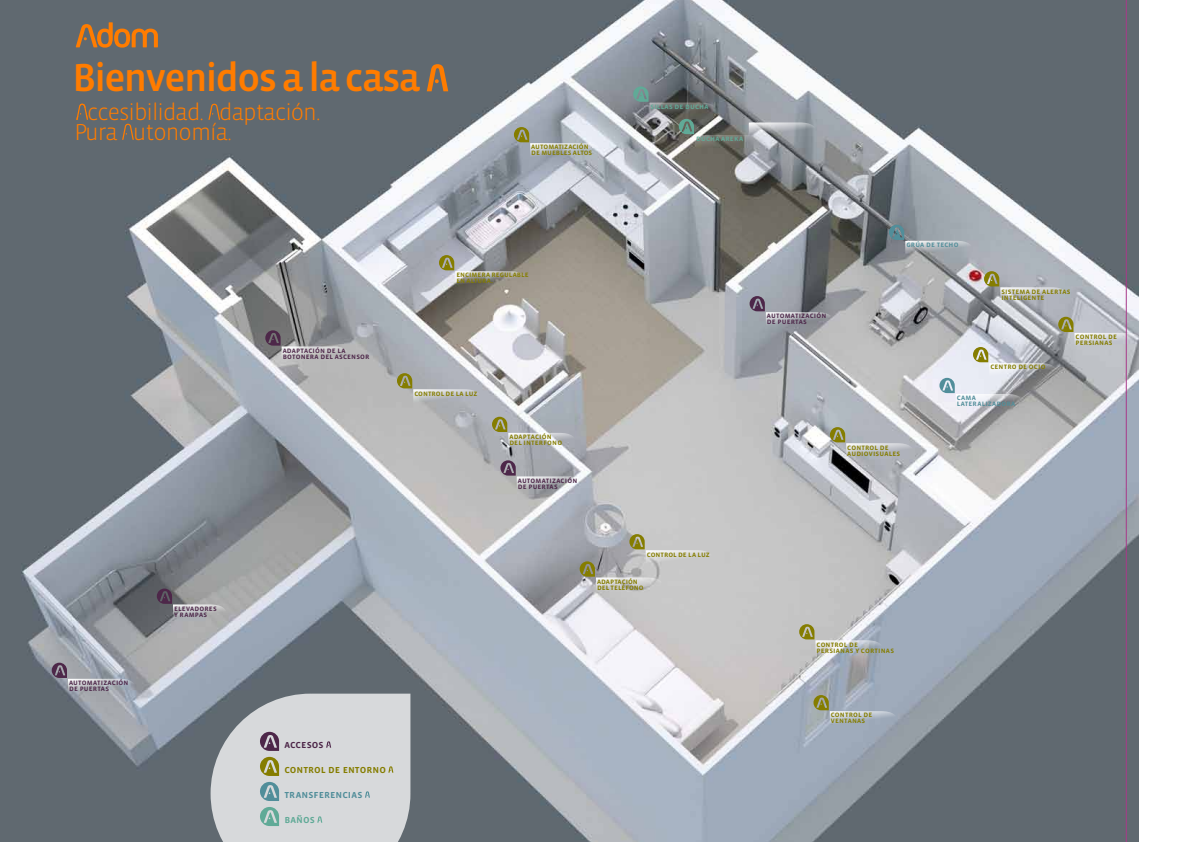
<style>
.page{position:relative;width:1191px;height:842px;background:#fff}
.page>*{position:absolute;margin:0;border:0;box-sizing:border-box;transform-origin:0 0}
.t1{font:40px "Vista Sans Med";letter-spacing:-.04em;color:#ff7c00}
.t2{font:300 23.6px/20px "Vista Sans";letter-spacing:-.04em;color:#ff7c00}
.t3{font:11px "Vista Sans SC Med";letter-spacing:.005em;color:#857d00}
.t4{font:11px "Vista Sans SC Med";letter-spacing:.005em;color:#518e9a}
.t5{font:11px "Vista Sans SC Med";letter-spacing:.005em;color:#4d2749}
.t6{font:11px "Vista Sans SC Med";letter-spacing:.01em;color:#60aa97}
.t7{font:8px/6px "Vista Sans SC Med";letter-spacing:.01em;color:#857d00}
.t8{font:8px/6px "Vista Sans SC Med";letter-spacing:.015em;color:#4d2749}
.t9{font:8px/6px "Vista Sans SC Med";letter-spacing:.02em;color:#518e9a}
.t10{font:8px "Vista Sans SC Med";letter-spacing:.02em;color:#60aa97}
</style>
<div class="page">
<img style="left:0;top:0;width:1138px;height:842px">
<svg style="left:427px;top:64px;width:21px;height:27px"></svg>
<svg style="left:76px;top:104px;width:12px;height:16px"></svg>
<svg style="left:208px;top:104px;width:12px;height:16px"></svg>
<svg style="left:122px;top:124px;width:12px;height:16px"></svg>
<svg style="left:157px;top:588px;width:71px;height:31px;background:#98979a"></svg>
<svg style="left:500px;top:460px;width:86px;height:31px;background:#afafb5"></svg>
<svg style="left:579px;top:534px;width:135px;height:58px;background:#bcbcb9"></svg>
<svg style="left:397px;top:373px;width:85px;height:31px;background:#b4b6b4"></svg>
<svg style="left:439px;top:255px;width:89px;height:30px;background:#9e9d96"></svg>
<svg style="left:514px;top:127px;width:89px;height:30px;background:#b3b8ba"></svg>
<svg style="left:492px;top:417px;width:85px;height:30px;background:#b7b9b8"></svg>
<svg style="left:830px;top:427px;width:85px;height:30px;background:#b5b8b7"></svg>
<svg style="left:984px;top:271px;width:85px;height:31px;background:#afb2b2"></svg>
<svg style="left:799px;top:624px;width:85px;height:30px;background:#bec1bf"></svg>
<svg style="left:813px;top:695px;width:85px;height:30px;background:#a6afb4"></svg>
<svg style="left:749px;top:296px;width:86px;height:30px;background:#93949c"></svg>
<svg style="left:939px;top:317px;width:200px;height:91px;background:#babdc0"></svg>
<svg style="left:889px;top:225px;width:85px;height:30px;background:#9aa3aa"></svg>
<svg style="left:633px;top:86px;width:184px;height:63px;background:#878c8e"></svg>
<svg style="left:52px;top:663px;width:85px;height:30px;background:#9ea1ab"></svg>
<svg style="left:265px;top:330px;width:86px;height:31px;background:#9b999c"></svg>
<svg style="left:76px;top:22px;width:82px;height:26px;background:#9d7044"></svg>
<hr style="left:1126px;top:0;width:1px;height:842px;background:#a9398a">
<svg style="left:211px;top:694px;width:199px;height:148px;background:#c9ccce"></svg>
<h1 class="t1" style="left:72px;top:57px;width:349px">Bienvenidos a la casa</h1>
<h2 class="t2" style="left:74px;top:102px;width:248px;text-indent:13px">ccesibilidad. daptación.<br>Pura utonomía.</h2>
<p class="t7" style="left:531px;top:144px;width:63px">automatización de muebles altos</p>
<p class="t10" style="left:650px;top:102px;width:59px">sillas de ducha</p>
<p class="t10" style="left:696px;top:134px;width:48px">ducha areka</p>
<p class="t8" style="left:69px;top:679px;width:61px">automatización de puertas</p>
<p class="t8" style="left:174px;top:605px;width:44px">elevadores y rampas</p>
<p class="t8" style="left:283px;top:347px;width:88px">adaptación de la botonera del ascensor</p>
<p class="t7" style="left:456px;top:272px;width:74px">encimera regulable en altura.</p>
<p class="t7" style="left:414px;top:390px;width:64px">control de la luz</p>
<p class="t7" style="left:509px;top:434px;width:54px">adaptación del interfono</p>
<p class="t8" style="left:518px;top:477px;width:61px">automatización de puertas</p>
<p class="t7" style="left:647px;top:551px;width:64px">control de la luz</p>
<p class="t7" style="left:597px;top:578px;width:48px">adaptación del teléfono</p>
<h3 class="t5" style="left:284px;top:738px;width:41px">accesos</h3>
<h3 class="t3" style="left:284px;top:763px;width:103px">control de entorno</h3>
<h3 class="t4" style="left:284px;top:788px;width:80px">transferencias</h3>
<h3 class="t6" style="left:284px;top:813px;width:32px">baños</h3>
<p class="t8" style="left:767px;top:313px;width:61px">automatización de puertas</p>
<p class="t9" style="left:906px;top:242px;width:54px">grúa de techo</p>
<p class="t7" style="left:1001px;top:288px;width:71px">sistema de alertas inteligente</p>
<p class="t7" style="left:990px;top:364px;width:57px">centro de ocio</p>
<p class="t7" style="left:1075px;top:334px;width:43px">control de persianas</p>
<p class="t7" style="left:847px;top:444px;width:55px">control de audiovisuales</p>
<p class="t9" style="left:956px;top:395px;width:60px">cama lateralizadora</p>
<p class="t7" style="left:816px;top:641px;width:79px">control de persianas y cortinas</p>
<p class="t7" style="left:831px;top:712px;width:43px">control de ventanas</p>
</div>
